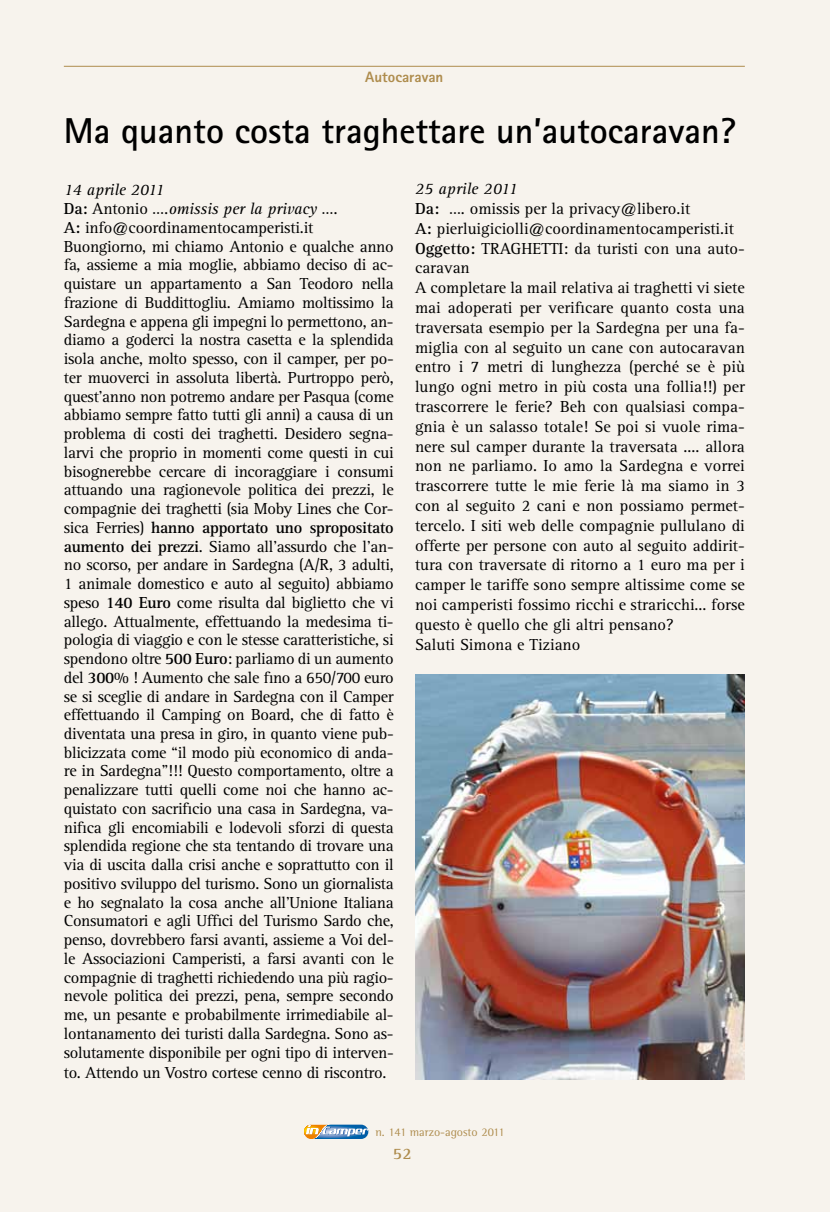
<style>
.page{position:relative;width:830px;height:1212px;background:#fff}
.page>*{position:absolute;margin:0;border:0;box-sizing:border-box;transform-origin:0 0}
.t1{font:700 36px "Rotis Sans Serif";color:#000}
.t2{font:16.5px/18.8px "Rotis Serif";letter-spacing:-.02em;color:#000}
.t3{font:16.5px/19.8px "Rotis Serif";color:#000}
.t4{font:700 16.5px "Rotis Serif";color:#ae8c4d}
.t5{font:800 15px "Rotis Sans Serif";color:#ae8c4d}
.t6{font:12px "Rotis Semi Serif";color:#ae8c4d}
.s1{font-style:italic}
.s2{font-weight:700}
</style>
<div class="page">
<div style="left:0;top:0;width:829px;height:1212px;background:#f7f3ed"></div>
<svg style="left:304px;top:1124px;width:64px;height:15px"></svg>
<hr style="left:64px;top:66px;width:680px;height:1px;background:#ae8c4d">
<img style="left:415px;top:674px;width:329px;height:405px">
<p class="t5" style="left:365px;top:68px;width:80px">Autocaravan</p>
<h1 class="t1" style="left:64px;top:108px;width:673px">Ma quanto costa traghettare un’autocaravan?</h1>
<p class="t2" style="left:64px;top:181px;width:331px"><span class="s1">14 aprile 2011<br></span><span class="s2">Da:</span> Antonio <span class="s1">….omissis per la privacy ….<br></span><span class="s2">A:</span> info@coordinamentocamperisti.it Buongiorno, mi chiamo Antonio e qualche anno fa, assieme a mia moglie, abbiamo deciso di ac&shy;quistare un appartamento a San Teodoro nella frazione di Buddittogliu. Amiamo moltissimo la Sardegna e appena gli impegni lo permettono, an&shy;diamo a goderci la nostra casetta e la splendida isola anche, molto spesso, con il camper, per po&shy;ter muoverci in assoluta libertà. Purtroppo però, quest’anno non potremo andare per Pasqua (come abbiamo sempre fatto tutti gli anni) a causa di un problema di costi dei traghetti. Desidero segna&shy;larvi che proprio in momenti come questi in cui bisognerebbe cercare di incoraggiare i consumi attuando una ragionevole politica dei prezzi, le compagnie dei traghetti (sia Moby Lines che Cor&shy;sica Ferries) <span class="s2">hanno apportato uno spropositato aumento dei prezzi</span>. Siamo all’assurdo che l’an&shy;no scorso, per andare in Sardegna (A/R, 3 adulti, 1 animale domestico e auto al seguito) abbiamo speso <span class="s2">140 Euro</span> come risulta dal biglietto che vi allego. Attualmente, effettuando la medesima ti&shy;pologia di viaggio e con le stesse caratteristiche, si spendono oltre <span class="s2">500 Euro</span>: parliamo di un aumento del <span class="s2">300%</span> ! Aumento che sale fino a 650/700 euro se si sceglie di andare in Sardegna con il Camper effettuando il Camping on Board, che di fatto è diventata una presa in giro, in quanto viene pub&shy;blicizzata come “il modo più economico di anda&shy;re in Sardegna”!!! Questo comportamento, oltre a penalizzare tutti quelli come noi che hanno ac&shy;quistato con sacrificio una casa in Sardegna, va&shy;nifica gli encomiabili e lodevoli sforzi di questa splendida regione che sta tentando di trovare una via di uscita dalla crisi anche e soprattutto con il positivo sviluppo del turismo. Sono un giornalista e ho segnalato la cosa anche all’Unione Italiana Consumatori e agli Uffici del Turismo Sardo che, penso, dovrebbero farsi avanti, assieme a Voi del&shy;le Associazioni Camperisti, a farsi avanti con le compagnie di traghetti richiedendo una più ragio&shy;nevole politica dei prezzi, pena, sempre secondo me, un pesante e probabilmente irrimediabile al&shy;lontanamento dei turisti dalla Sardegna. Sono as&shy;solutamente disponibile per ogni tipo di interven&shy;to. Attendo un Vostro cortese cenno di riscontro.</p>
<p class="t3" style="left:415px;top:179px;width:331px"><span class="s1">25 aprile 2011<br></span><span class="s2">Da:</span> …. omissis per la privacy@libero.it<br><span class="s2">A:</span> pierluigiciolli@coordinamentocamperisti.it <span class="s2">Oggetto:</span> TRAGHETTI: da turisti con una auto&shy;caravan<br>A completare la mail relativa ai traghetti vi siete mai adoperati per verificare quanto costa una traversata esempio per la Sardegna per una fa&shy;miglia con al seguito un cane con autocaravan entro i 7 metri di lunghezza (perché se è più lungo ogni metro in più costa una follia!!) per trascorrere le ferie? Beh con qualsiasi compa&shy;gnia è un salasso totale! Se poi si vuole rima&shy;nere sul camper durante la traversata .... allora non ne parliamo. Io amo la Sardegna e vorrei trascorrere tutte le mie ferie là ma siamo in 3 con al seguito 2 cani e non possiamo permet&shy;tercelo. I siti web delle compagnie pullulano di offerte per persone con auto al seguito addirit&shy;tura con traversate di ritorno a 1 euro ma per i camper le tariffe sono sempre altissime come se noi camperisti fossimo ricchi e straricchi... forse questo è quello che gli altri pensano?<br>Saluti Simona e Tiziano</p>
<p class="t6" style="left:375px;top:1125px;width:130px">n. 141 marzo-agosto 2011</p>
<p class="t4" style="left:392px;top:1144px;width:20px">52</p>
</div>
